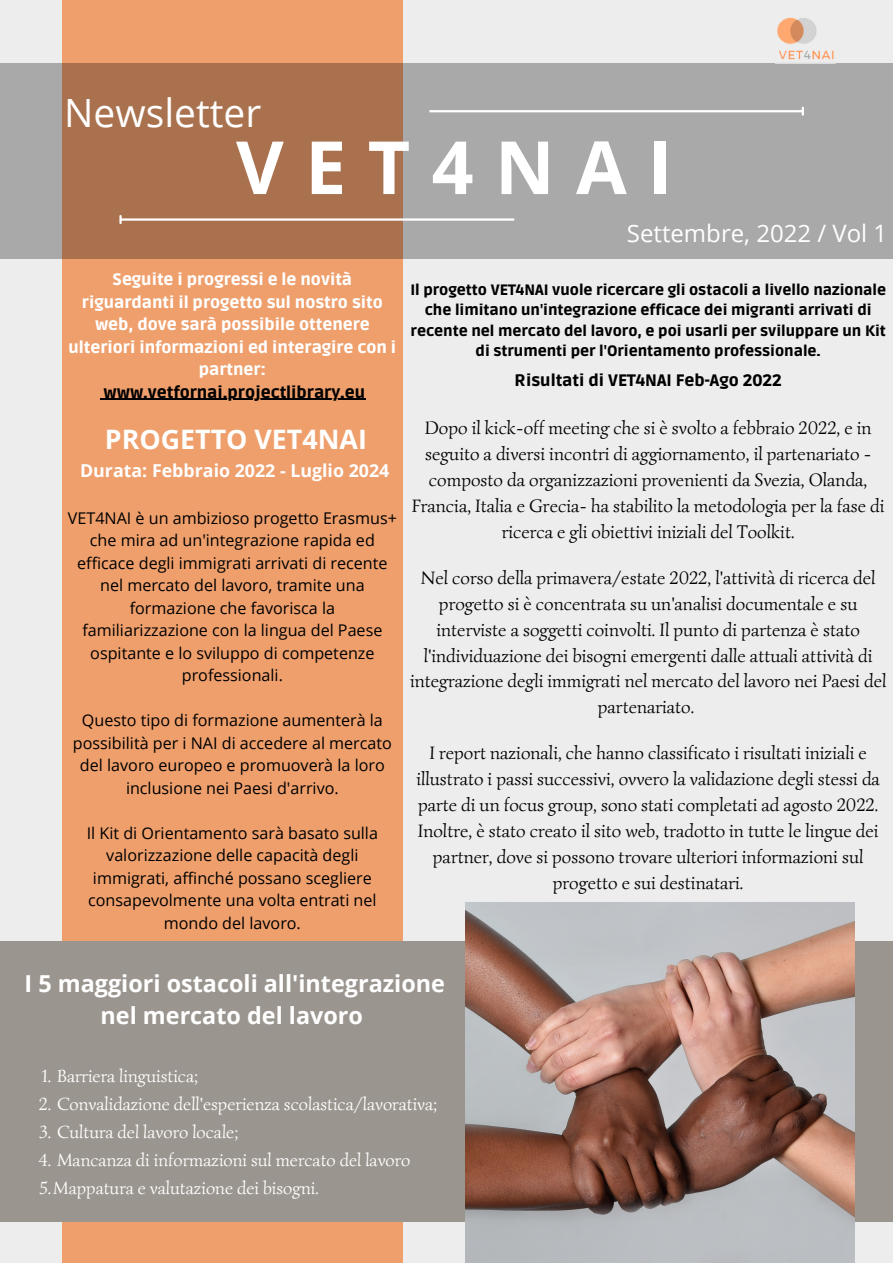
<style>
.page{position:relative;width:893px;height:1264px;background:#fff}
.page>*{position:absolute;margin:0;border:0;box-sizing:border-box;transform-origin:0 0}
.t1{font:700 73.5px "Open Sans";letter-spacing:.29em;color:#fff}
.t2{font:39px "Open Sans";color:#fff}
.t3{font:700 26.85px "Open Sans";color:#fff}
.t4{font:24px "Open Sans";color:#fff}
.t5{font:700 23.4px/32.5px "Open Sans";color:#fff;text-align:center}
.t6{font:18.45px/25.8px "Simonetta";color:#000;text-align:center}
.t7{font:18px/28px "Simonetta";color:#fff}
.t8{font:700 17.85px "Open Sans";color:#fff}
.t9{font:900 16.5px/22.5px "Ruda";color:#fff;text-align:center}
.t10{font:900 16.5px "Ruda";color:#000}
.t11{font:16.05px/22.5px "Open Sans";color:#000;text-align:center}
.t12{font:900 15px/20.5px "Ruda";color:#000;text-align:center}
</style>
<div class="page">
<div style="left:0;top:0;width:892px;height:1262px;background:#ededed"></div>
<div style="left:62px;top:0;width:341px;height:1262px;background:#ee9f6c"></div>
<svg style="left:0;top:63px;width:892px;height:195px;background:#a99385"></svg>
<hr style="left:429px;top:110px;width:373px;height:2px;background:#fff">
<svg style="left:801px;top:107px;width:2px;height:9px"></svg>
<hr style="left:121px;top:218px;width:393px;height:3px;background:#fff">
<svg style="left:119px;top:215px;width:3px;height:9px"></svg>
<div style="left:0;top:941px;width:892px;height:280px;background:#9b958f"></div>
<img style="left:466px;top:902px;width:388px;height:360px">
<img style="left:777px;top:17px;width:57px;height:43px">
<hr style="left:103px;top:399px;width:45px;height:1px;background:#000">
<hr style="left:148px;top:399px;width:217px;height:1px;background:#000">
<h2 class="t2" style="left:64px;top:85px;width:199px">Newsletter</h2>
<h1 class="t1" style="left:236px;top:115px;width:438px">VET4NAI</h1>
<p class="t9" style="left:68px;top:269px;width:329px">Seguite i progressi e le novità riguardanti il progetto sul nostro sito web, dove sarà possibile ottenere ulteriori informazioni ed interagire con i partner:</p>
<p class="t10" style="left:103px;top:382px;width:263px">www.vetfornai.projectlibrary.eu</p>
<h3 class="t3" style="left:105px;top:420px;width:263px">PROGETTO VET4NAI</h3>
<p class="t8" style="left:80px;top:458px;width:311px">Durata: Febbraio 2022 - Luglio 2024</p>
<p class="t11" style="left:68px;top:506px;width:330px">VET4NAI è un ambizioso progetto Erasmus+ che mira ad un'integrazione rapida ed efficace degli immigrati arrivati di recente nel mercato del lavoro, tramite una formazione che favorisca la familiarizzazione con la lingua del Paese ospitante e lo sviluppo di competenze professionali.</p>
<p class="t11" style="left:73px;top:708px;width:320px">Questo tipo di formazione aumenterà la possibilità per i NAI di accedere al mercato del lavoro europeo e promuoverà la loro inclusione nei Paesi d'arrivo.</p>
<p class="t11" style="left:87px;top:821px;width:293px">Il Kit di Orientamento sarà basato sulla valorizzazione delle capacità degli immigrati, affinché possano scegliere consapevolmente una volta entrati nel mondo del lavoro.</p>
<h3 class="t4" style="left:627px;top:216px;width:262px">Settembre, 2022 / Vol 1</h3>
<p class="t12" style="left:410px;top:279px;width:477px">Il progetto VET4NAI vuole ricercare gli ostacoli a livello nazionale che limitano un'integrazione efficace dei migranti arrivati di recente nel mercato del lavoro, e poi usarli per sviluppare un Kit di strumenti per l'Orientamento professionale.</p>
<p class="t10" style="left:514px;top:371px;width:269px">Risultati di VET4NAI Feb-Ago 2022</p>
<p class="t6" style="left:412px;top:415px;width:474px">Dopo il kick-off meeting che si è svolto a febbraio 2022, e in seguito a diversi incontri di aggiornamento, il partenariato - composto da organizzazioni provenienti da Svezia, Olanda, Francia, Italia e Grecia- ha stabilito la metodologia per la fase di ricerca e gli obiettivi iniziali del Toolkit.</p>
<p class="t6" style="left:410px;top:565px;width:478px">Nel corso della primavera/estate 2022, l'attività di ricerca del progetto si è concentrata su un'analisi documentale e su interviste a soggetti coinvolti. Il punto di partenza è stato l'individuazione dei bisogni emergenti dalle attuali attività di integrazione degli immigrati nel mercato del lavoro nei Paesi del partenariato.</p>
<p class="t6" style="left:416px;top:740px;width:465px">I report nazionali, che hanno classificato i risultati iniziali e illustrato i passi successivi, ovvero la validazione degli stessi da parte di un focus group, sono stati completati ad agosto 2022.<br>Inoltre, è stato creato il sito web, tradotto in tutte le lingue dei partner, dove si possono trovare ulteriori informazioni sul progetto e sui destinatari.</p>
<p class="t5" style="left:25px;top:966px;width:422px">I 5 maggiori ostacoli all'integrazione nel mercato del lavoro</p>
<p class="t7" style="left:42px;top:1061px;width:158px">1. Barriera linguistica;</p>
<p class="t7" style="left:39px;top:1089px;width:400px">2. Convalidazione dell'esperienza scolastica/lavorativa;</p>
<p class="t7" style="left:39px;top:1117px;width:201px">3. Cultura del lavoro locale;</p>
<p class="t7" style="left:39px;top:1145px;width:373px">4. Mancanza di informazioni sul mercato del lavoro<br>5.Mappatura e valutazione dei bisogni.</p>
</div>
